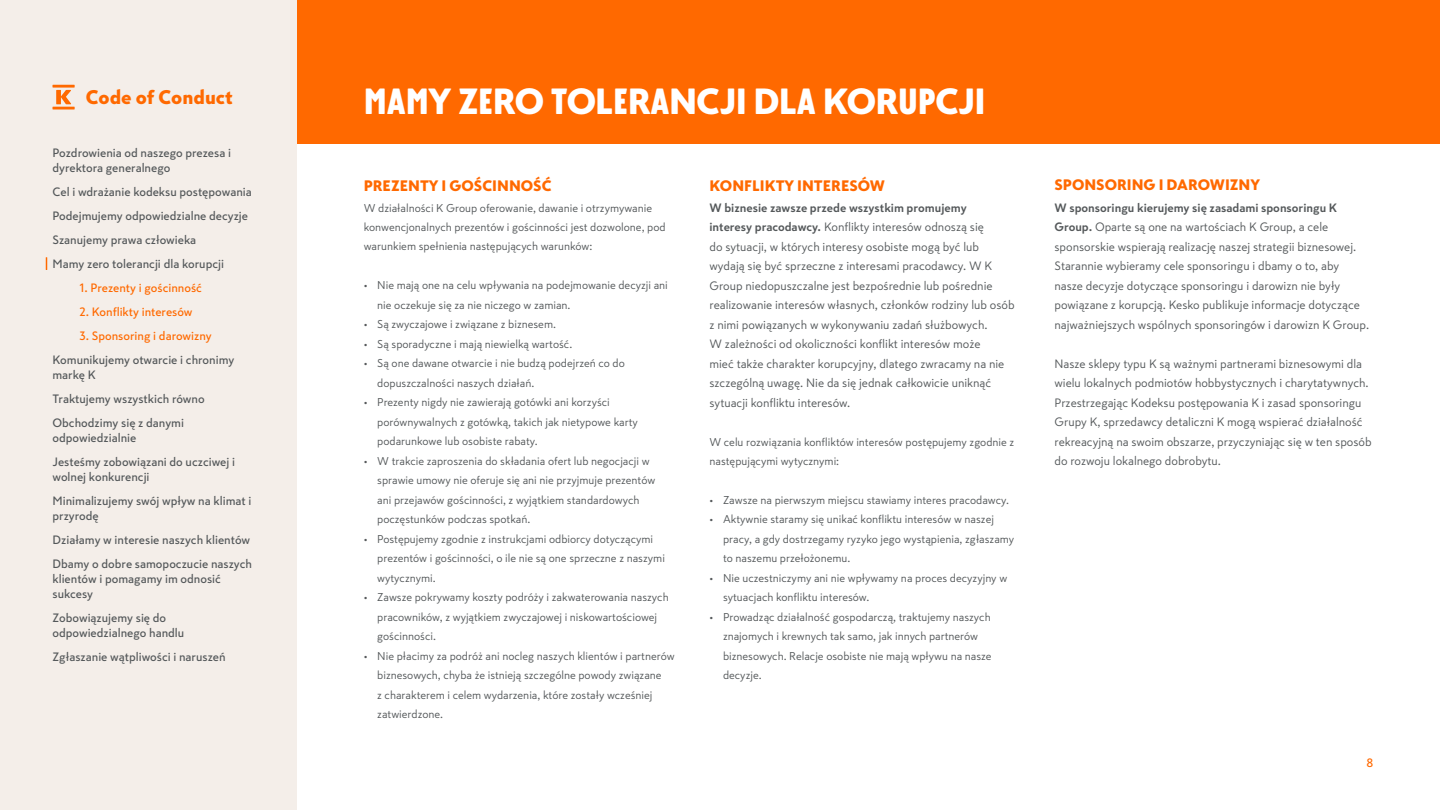
<style>
.page{position:relative;width:1440px;height:810px;background:#fff}
.page>*{position:absolute;margin:0;border:0;box-sizing:border-box;transform-origin:0 0}
.t1{font:900 36px "Skatta Sans Headline";color:#fff}
.t2{font:900 19.5px "Skatta Sans";color:#ff6900}
.t3{font:900 15px "Skatta Sans";color:#ff6900}
.t4{font:12px/19.5px "Skatta Sans";color:#54585a}
.t5{font:500 12px/24px "Skatta Sans";color:#54585a}
.t6{font:500 12px "Skatta Sans";color:#ff6900}
.t7{font:11.25px/19.5px "Skatta Sans";color:#54585a}
.s1{font-weight:700}
</style>
<div class="page">
<div style="left:0;top:0;width:1440px;height:143px;background:#ff6900"></div>
<div style="left:0;top:0;width:296px;height:810px;background:#f4eee9"></div>
<svg style="left:52px;top:85px;width:23px;height:25px"></svg>
<svg style="left:46px;top:257px;width:1px;height:13px"></svg>
<h2 class="t2" style="left:86px;top:83px;width:149px">Code of Conduct</h2>
<p class="t5" style="left:52px;top:145px;width:180px;line-height:15px">Pozdrowienia od naszego prezesa i dyrektora generalnego</p>
<p class="t5" style="left:52px;top:180px;width:201px">Cel i wdrażanie kodeksu postępowania Podejmujemy odpowiedzialne decyzje Szanujemy prawa człowieka<br>Mamy zero tolerancji dla korupcji</p>
<p class="t6" style="left:80px;top:280px;width:124px">1. Prezenty i gościnność</p>
<p class="t6" style="left:80px;top:304px;width:115px">2. Konflikty interesów</p>
<p class="t6" style="left:80px;top:328px;width:134px">3. Sponsoring i darowizny</p>
<p class="t5" style="left:52px;top:352px;width:183px;line-height:15px">Komunikujemy otwarcie i chronimy markę K</p>
<p class="t5" style="left:52px;top:387px;width:154px">Traktujemy wszystkich równo<br>Obchodzimy się z danymi</p>
<p class="t5" style="left:52px;top:426px;width:184px">odpowiedzialnie<br>Jesteśmy zobowiązani do uczciwej i</p>
<p class="t5" style="left:52px;top:465px;width:200px">wolnej konkurencji<br>Minimalizujemy swój wpływ na klimat i</p>
<p class="t5" style="left:52px;top:504px;width:201px">przyrodę<br>Działamy w interesie naszych klientów<br>Dbamy o dobre samopoczucie naszych</p>
<p class="t5" style="left:52px;top:571px;width:170px;line-height:15px">klientów i pomagamy im odnosić sukcesy</p>
<p class="t5" style="left:52px;top:610px;width:133px;line-height:15px">Zobowiązujemy się do odpowiedzialnego handlu</p>
<p class="t5" style="left:52px;top:645px;width:175px">Zgłaszanie wątpliwości i naruszeń</p>
<h1 class="t1" style="left:364px;top:79px;width:623px">MAMY ZERO TOLERANCJI DLA KORUPCJI</h1>
<h3 class="t3" style="left:364px;top:174px;width:189px">PREZENTY I GOŚCINNOŚĆ</h3>
<p class="t7" style="left:364px;top:198px;width:303px">W działalności K Group oferowanie, dawanie i otrzymywanie konwencjonalnych prezentów i gościnności jest dozwolone, pod warunkiem spełnienia następujących warunków:</p>
<p class="t7" style="left:377px;top:276px;width:292px;text-indent:-14px">• Nie mają one na celu wpływania na podejmowanie decyzji ani nie oczekuje się za nie niczego w zamian.</p>
<p class="t7" style="left:364px;top:315px;width:194px">• Są zwyczajowe i związane z biznesem.</p>
<p class="t7" style="left:364px;top:334px;width:210px">• Są sporadyczne i mają niewielką wartość.</p>
<p class="t7" style="left:377px;top:354px;width:249px;text-indent:-14px">• Są one dawane otwarcie i nie budzą podejrzeń co do dopuszczalności naszych działań.</p>
<p class="t7" style="left:377px;top:393px;width:262px;text-indent:-14px">• Prezenty nigdy nie zawierają gotówki ani korzyści porównywalnych z gotówką, takich jak nietypowe karty podarunkowe lub osobiste rabaty.</p>
<p class="t7" style="left:377px;top:451px;width:280px;text-indent:-14px">• W trakcie zaproszenia do składania ofert lub negocjacji w sprawie umowy nie oferuje się ani nie przyjmuje prezentów ani przejawów gościnności, z wyjątkiem standardowych poczęstunków podczas spotkań.</p>
<p class="t7" style="left:377px;top:529px;width:289px;text-indent:-14px">• Postępujemy zgodnie z instrukcjami odbiorcy dotyczącymi prezentów i gościnności, o ile nie są one sprzeczne z naszymi wytycznymi.</p>
<p class="t7" style="left:377px;top:588px;width:293px;text-indent:-14px">• Zawsze pokrywamy koszty podróży i zakwaterowania naszych pracowników, z wyjątkiem zwyczajowej i niskowartościowej gościnności.</p>
<p class="t7" style="left:377px;top:646px;width:299px;text-indent:-14px">• Nie płacimy za podróż ani nocleg naszych klientów i partnerów biznesowych, chyba że istnieją szczególne powody związane<br>z charakterem i celem wydarzenia, które zostały wcześniej zatwierdzone.</p>
<h3 class="t3" style="left:710px;top:174px;width:177px">KONFLIKTY INTERESÓW</h3>
<p class="t4" style="left:710px;top:197px;width:307px"><span class="s1">W biznesie zawsze przede wszystkim promujemy<br>interesy pracodawcy.</span> Konflikty interesów odnoszą się<br>do sytuacji, w których interesy osobiste mogą być lub wydają się być sprzeczne z interesami pracodawcy. W K Group niedopuszczalne jest bezpośrednie lub pośrednie realizowanie interesów własnych, członków rodziny lub osób z nimi powiązanych w wykonywaniu zadań służbowych.<br>W zależności od okoliczności konflikt interesów może<br>mieć także charakter korupcyjny, dlatego zwracamy na nie szczególną uwagę. Nie da się jednak całkowicie uniknąć sytuacji konfliktu interesów.</p>
<p class="t7" style="left:710px;top:432px;width:306px">W celu rozwiązania konfliktów interesów postępujemy zgodnie z następującymi wytycznymi:</p>
<p class="t7" style="left:710px;top:490px;width:301px">• Zawsze na pierwszym miejscu stawiamy interes pracodawcy.</p>
<p class="t7" style="left:723px;top:510px;width:293px;text-indent:-14px">• Aktywnie staramy się unikać konfliktu interesów w naszej pracy, a gdy dostrzegamy ryzyko jego wystąpienia, zgłaszamy to naszemu przełożonemu.</p>
<p class="t7" style="left:723px;top:568px;width:286px;text-indent:-14px">• Nie uczestniczymy ani nie wpływamy na proces decyzyjny w sytuacjach konfliktu interesów.</p>
<p class="t7" style="left:723px;top:607px;width:270px;text-indent:-14px">• Prowadząc działalność gospodarczą, traktujemy naszych znajomych i krewnych tak samo, jak innych partnerów biznesowych. Relacje osobiste nie mają wpływu na nasze decyzje.</p>
<h3 class="t3" style="left:1054px;top:173px;width:207px">SPONSORING I DAROWIZNY</h3>
<p class="t4" style="left:1054px;top:197px;width:316px"><span class="s1">W sponsoringu kierujemy się zasadami sponsoringu K Group.</span> Oparte są one na wartościach K Group, a cele sponsorskie wspierają realizację naszej strategii biznesowej.<br>Starannie wybieramy cele sponsoringu i dbamy o to, aby nasze decyzje dotyczące sponsoringu i darowizn nie były powiązane z korupcją. Kesko publikuje informacje dotyczące najważniejszych wspólnych sponsoringów i darowizn K Group.</p>
<p class="t4" style="left:1054px;top:353px;width:319px">Nasze sklepy typu K są ważnymi partnerami biznesowymi dla wielu lokalnych podmiotów hobbystycznych i charytatywnych.<br>Przestrzegając Kodeksu postępowania K i zasad sponsoringu Grupy K, sprzedawcy detaliczni K mogą wspierać działalność rekreacyjną na swoim obszarze, przyczyniając się w ten sposób do rozwoju lokalnego dobrobytu.</p>
<p class="t6" style="left:1367px;top:755px;width:8px">8</p>
</div>
